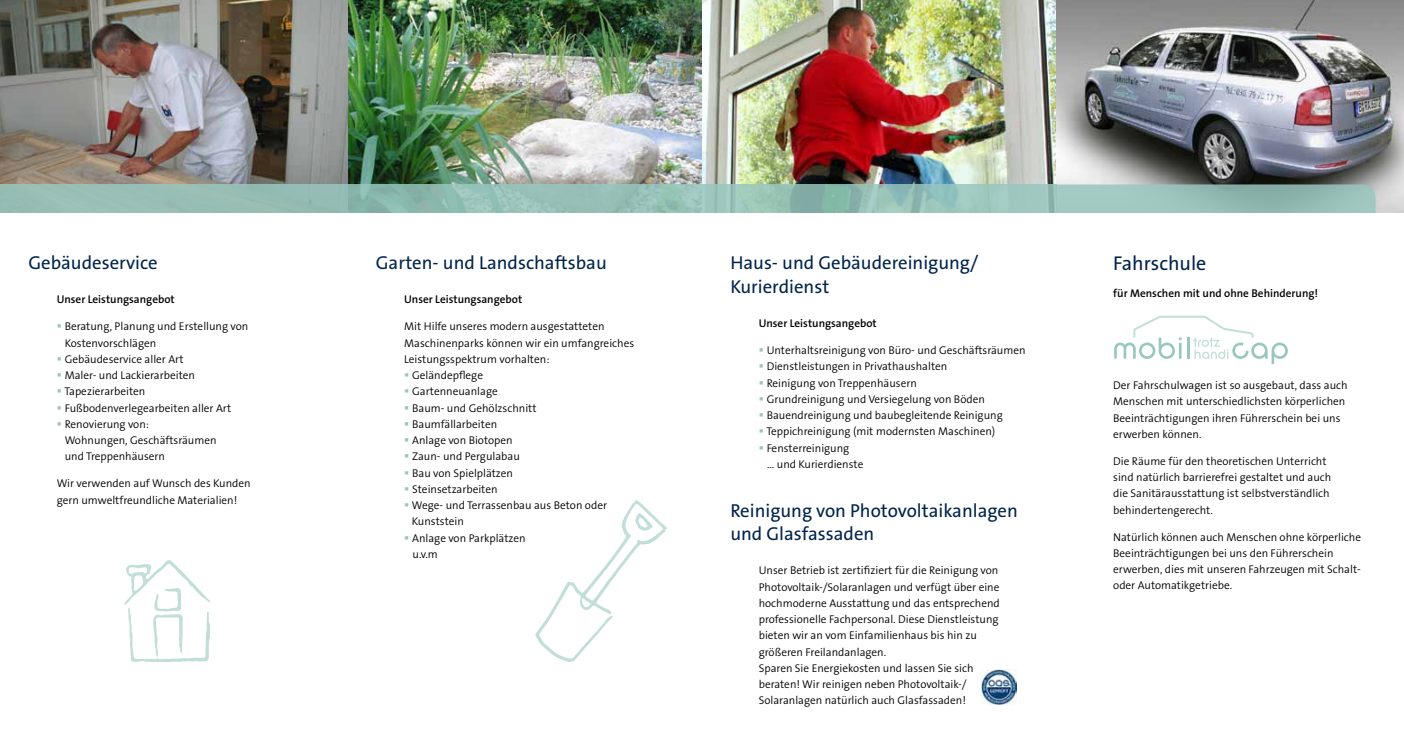
<style>
.page{position:relative;width:1404px;height:745px;background:#fff}
.page>*{position:absolute;margin:0;border:0;box-sizing:border-box;transform-origin:0 0}
.t1{font:20px "The Sans B5 Plain";color:#00244b}
.t2{font:18.75px/23.8px "The Sans B5 Plain";color:#00244b}
.t3{font:300 11.25px/16.2px "The Sans B4";color:#000}
.t4{font:600 11.25px "The Sans B6";color:#000}
.s1{color:#98c7bf}
</style>
<div class="page">
<img style="left:0;top:0;width:1403px;height:213px">
<svg style="left:1056px;top:184px;width:319px;height:29px;background:#97beb7"></svg>
<svg style="left:0;top:184px;width:1056px;height:29px;background:#95beb5"></svg>
<img style="left:535px;top:500px;width:131px;height:161px">
<img style="left:124px;top:560px;width:85px;height:101px">
<img style="left:981px;top:669px;width:35px;height:35px">
<svg style="left:1114px;top:315px;width:173px;height:48px"></svg>
<h2 class="t2" style="left:28px;top:251px;width:131px">Gebäudeservice</h2>
<p class="t4" style="left:57px;top:293px;width:119px">Unser Leistungsangebot</p>
<p class="t3" style="left:65px;top:318px;width:185px;text-indent:-8px"><span class="s1">▪</span> Beratung, Planung und Erstellung von<br>Kostenvorschlägen</p>
<p class="t3" style="left:57px;top:351px;width:128px"><span class="s1">▪</span> Gebäudeservice aller Art</p>
<p class="t3" style="left:57px;top:367px;width:140px"><span class="s1">▪</span> Maler- und Lackierarbeiten</p>
<p class="t3" style="left:57px;top:383px;width:90px"><span class="s1">▪</span> Tapezierarbeiten</p>
<p class="t3" style="left:57px;top:399px;width:176px"><span class="s1">▪</span> Fußbodenverlegearbeiten aller Art</p>
<p class="t3" style="left:65px;top:416px;width:153px;text-indent:-8px"><span class="s1">▪</span> Renovierung von:<br>Wohnungen, Geschäftsräumen und Treppenhäusern</p>
<p class="t3" style="left:57px;top:475px;width:195px">Wir verwenden auf Wunsch des Kunden gern umweltfreundliche Materialien!</p>
<h2 class="t2" style="left:376px;top:251px;width:232px">Garten- und Landschaftsbau</h2>
<p class="t4" style="left:404px;top:293px;width:119px">Unser Leistungsangebot</p>
<p class="t3" style="left:404px;top:318px;width:231px">Mit Hilfe unseres modern ausgestatteten<br>Maschinenparks können wir ein umfangreiches<br>Leistungsspektrum vorhalten:</p>
<p class="t3" style="left:404px;top:367px;width:80px"><span class="s1">▪</span> Geländepflege</p>
<p class="t3" style="left:404px;top:383px;width:95px"><span class="s1">▪</span> Gartenneuanlage</p>
<p class="t3" style="left:404px;top:399px;width:134px"><span class="s1">▪</span> Baum- und Gehölzschnitt</p>
<p class="t3" style="left:404px;top:416px;width:94px"><span class="s1">▪</span> Baumfällarbeiten</p>
<p class="t3" style="left:404px;top:432px;width:110px"><span class="s1">▪</span> Anlage von Biotopen</p>
<p class="t3" style="left:404px;top:448px;width:117px"><span class="s1">▪</span> Zaun- und Pergulabau</p>
<p class="t3" style="left:404px;top:464px;width:110px"><span class="s1">▪</span> Bau von Spielplätzen</p>
<p class="t3" style="left:404px;top:481px;width:95px"><span class="s1">▪</span> Steinsetzarbeiten</p>
<p class="t3" style="left:412px;top:497px;width:196px;text-indent:-8px"><span class="s1">▪</span> Wege- und Terrassenbau aus Beton oder<br>Kunststein</p>
<p class="t3" style="left:412px;top:529px;width:114px;text-indent:-8px"><span class="s1">▪</span> Anlage von Parkplätzen u.v.m</p>
<h2 class="t2" style="left:730px;top:251px;width:250px">Haus- und Gebäudereinigung/<br>Kurierdienst</h2>
<p class="t4" style="left:758px;top:317px;width:119px">Unser Leistungsangebot</p>
<p class="t3" style="left:758px;top:342px;width:268px"><span class="s1">▪</span> Unterhaltsreinigung von Büro- und Geschäftsräumen</p>
<p class="t3" style="left:758px;top:358px;width:190px"><span class="s1">▪</span> Dienstleistungen in Privathaushalten</p>
<p class="t3" style="left:758px;top:374px;width:160px"><span class="s1">▪</span> Reinigung von Treppenhäusern</p>
<p class="t3" style="left:758px;top:391px;width:228px"><span class="s1">▪</span> Grundreinigung und Versiegelung von Böden</p>
<p class="t3" style="left:758px;top:407px;width:245px"><span class="s1">▪</span> Bauendreinigung und baubegleitende Reinigung</p>
<p class="t3" style="left:758px;top:423px;width:238px"><span class="s1">▪</span> Teppichreinigung (mit modernsten Maschinen)</p>
<p class="t3" style="left:767px;top:439px;width:98px;text-indent:-8px"><span class="s1">▪</span> Fensterreinigung<br>… und Kurierdienste</p>
<h2 class="t2" style="left:730px;top:498px;width:289px">Reinigung von Photovoltaikanlagen und Glasfassaden</h2>
<p class="t3" style="left:758px;top:562px;width:242px">Unser Betrieb ist zertifiziert für die Reinigung von Photovoltaik-/Solaranlagen und verfügt über eine hochmoderne Ausstattung und das entsprechend professionelle Fachpersonal. Diese Dienstleistung bieten wir an vom Einfamilienhaus bis hin zu größeren Freilandanlagen.<br>Sparen Sie Energiekosten und lassen Sie sich beraten! Wir reinigen neben Photovoltaik-/ Solaranlagen natürlich auch Glasfassaden!</p>
<h1 class="t1" style="left:1113px;top:252px;width:95px">Fahrschule</h1>
<p class="t4" style="left:1113px;top:287px;width:206px">für Menschen mit und ohne Behinderung!</p>
<p class="t3" style="left:1113px;top:377px;width:236px">Der Fahrschulwagen ist so ausgebaut, dass auch Menschen mit unterschiedlichsten körperlichen Beeinträchtigungen ihren Führerschein bei uns erwerben können.</p>
<p class="t3" style="left:1113px;top:453px;width:219px">Die Räume für den theoretischen Unterricht sind natürlich barrierefrei gestaltet und auch die Sanitärausstattung ist selbstverständlich behindertengerecht.</p>
<p class="t3" style="left:1113px;top:528px;width:249px">Natürlich können auch Menschen ohne körperliche Beeinträchtigungen bei uns den Führerschein erwerben, dies mit unseren Fahrzeugen mit Schalt&shy;oder Automatikgetriebe.</p>
</div>
